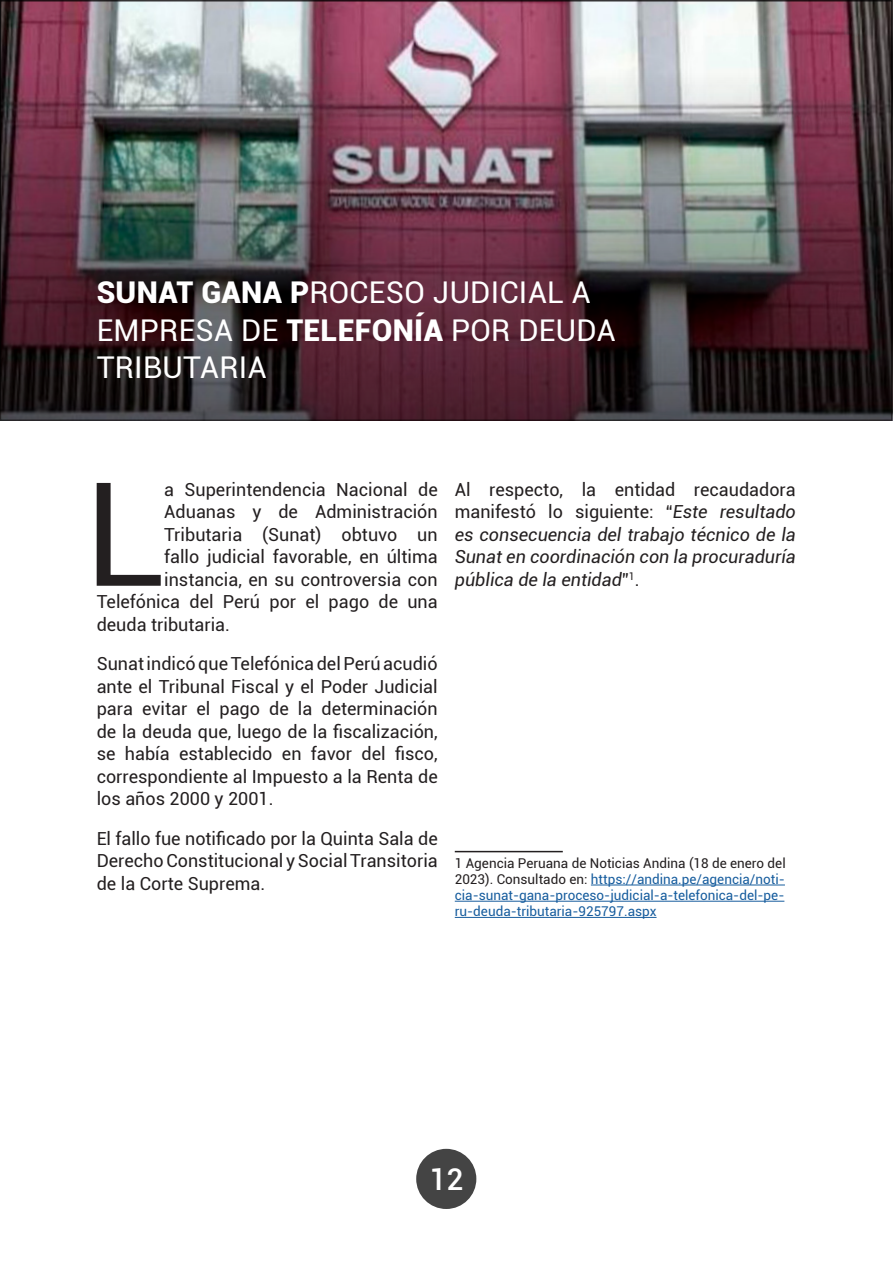
<style>
.page{position:relative;width:893px;height:1263px;background:#fff}
.page>*{position:absolute;margin:0;border:0;box-sizing:border-box;transform-origin:0 0}
.Párrafo{font:144.6px "Roboto";color:#231f20}
.Título_2_0{font:30px/37.5px "Roboto";letter-spacing:.01em;color:#fff}
.t1{font:500 30px "Roboto";color:#fff}
.Párrafo-2{font:18px/22.5px "Roboto";color:#231f20;text-align:justify}
.Párrafo-3{font:italic 18px/22.5px "Roboto";color:#231f20;text-align:justify}
.t2{font:13.5px/16.2px "Roboto";color:#175d9e;text-align:justify}
.s1{font-weight:900}
.s2{font-style:normal}
.s3{color:#231f20}
</style>
<div class="page">
<div style="left:416px;top:1149px;width:60px;height:60px;background:#444;border-radius:50%"></div>
<hr style="left:455px;top:851px;width:108px;height:1px;background:#231f20">
<hr style="left:591px;top:885px;width:194px;height:1px;background:#175d9e">
<hr style="left:455px;top:901px;width:329px;height:1px;background:#175d9e">
<hr style="left:455px;top:917px;width:202px;height:1px;background:#175d9e">
<img style="left:3px;top:3px;width:887px;height:415px">
<div style="left:0;top:0;width:893px;height:421px;border:2px solid #231f20"></div>
<p class="Título_2_0" style="left:97px;top:273px;width:520px"><span class="s1">SUNAT GANA P</span>ROCESO JUDICIAL A<br>EMPRESA DE <span class="s1">TELEFONÍA</span> POR DEUDA<br>TRIBUTARIA</p>
<p class="Párrafo" style="left:85px;top:433px;width:81px">L</p>
<p class="Párrafo-2" style="left:164px;top:477px;width:275px">a Superintendencia Nacional de</p>
<p class="Párrafo-2" style="left:164px;top:500px;width:275px">Aduanas y de Administración</p>
<p class="Párrafo-2" style="left:164px;top:522px;width:275px">Tributaria (Sunat) obtuvo un</p>
<p class="Párrafo-2" style="left:164px;top:545px;width:275px">fallo judicial favorable, en última</p>
<p class="Párrafo-2" style="left:164px;top:567px;width:275px">instancia, en su controversia con</p>
<p class="Párrafo-2" style="left:97px;top:590px;width:343px">Telefónica del Perú por el pago de una</p>
<p class="Párrafo-2" style="left:97px;top:612px;width:135px">deuda tributaria.</p>
<p class="Párrafo-2" style="left:97px;top:652px;width:343px">Sunat indicó que Telefónica del Perú acudió ante el Tribunal Fiscal y el Poder Judicial para evitar el pago de la determinación de la deuda que, luego de la fiscalización, se había establecido en favor del fisco, correspondiente al Impuesto a la Renta de los años 2000 y 2001.</p>
<p class="Párrafo-2" style="left:97px;top:826px;width:343px">El fallo fue notificado por la Quinta Sala de Derecho Constitucional y Social Transitoria de la Corte Suprema.</p>
<p class="Párrafo-3" style="left:455px;top:477px;width:343px"><span class="s2">Al respecto, la entidad recaudadora manifestó lo siguiente: “</span>Este resultado es consecuencia del trabajo técnico de la Sunat en coordinación con la procuraduría pública de la entidad<span class="s2">”</span><sup>1</sup><span class="s2">.</span></p>
<p class="t2" style="left:455px;top:854px;width:332px"><span class="s3">1 Agencia Peruana de Noticias Andina (18 de enero del 2023). Consultado en:</span> https://andina.pe/agencia/noti&shy;cia-sunat-gana-proceso-judicial-a-telefonica-del-pe&shy;ru-deuda-tributaria-925797.aspx</p>
<h2 class="t1" style="left:429px;top:1158px;width:36px">12</h2>
</div>
